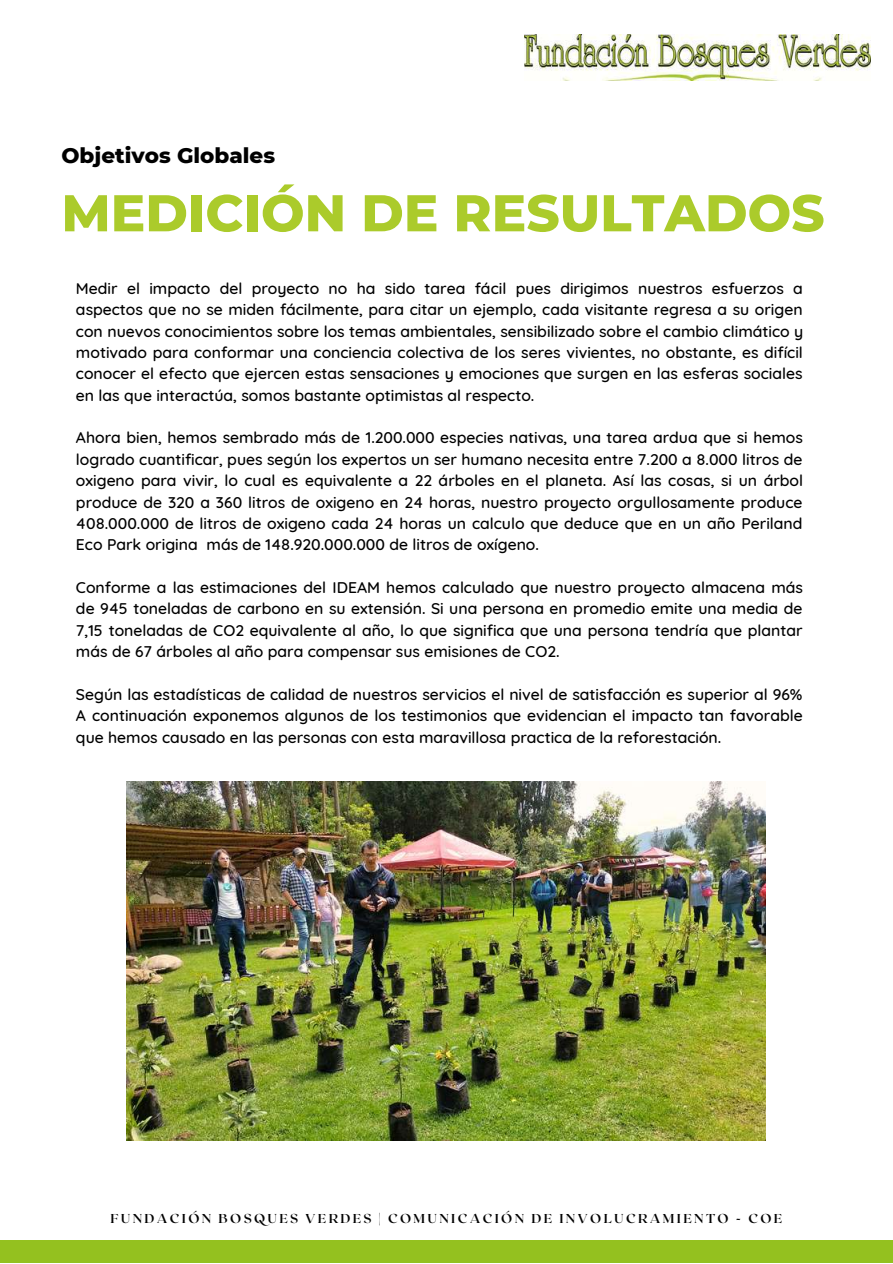
<style>
.page{position:relative;width:893px;height:1264px;background:#fff}
.page>*{position:absolute;margin:0;border:0;box-sizing:border-box;transform-origin:0 0}
.t1{font:800 51.6px "Montserrat";color:#abcb2b}
.t2{font:800 21.45px "Montserrat";color:#000}
.t3{font:500 15.75px/21.3px "Quicksand";color:#000;text-align:justify}
.t4{font:700 12.9px "Roxborough CF";letter-spacing:.18em;color:#000}
</style>
<div class="page">
<div style="left:0;top:1240px;width:892px;height:22px;background:#94c11f"></div>
<img style="left:524px;top:34px;width:346px;height:46px">
<img style="left:126px;top:781px;width:639px;height:359px">
<h2 class="t2" style="left:61px;top:142px;width:215px">Objetivos Globales</h2>
<h1 class="t1" style="left:61px;top:181px;width:764px">MEDICIÓN DE RESULTADOS</h1>
<p class="t3" style="left:76px;top:277px;width:728px">Medir el impacto del proyecto no ha sido tarea fácil pues dirigimos nuestros esfuerzos a aspectos que no se miden fácilmente, para citar un ejemplo, cada visitante regresa a su origen con nuevos conocimientos sobre los temas ambientales, sensibilizado sobre el cambio climático y motivado para conformar una conciencia colectiva de los seres vivientes, no obstante, es difícil conocer el efecto que ejercen estas sensaciones y emociones que surgen en las esferas sociales en las que interactúa, somos bastante optimistas al respecto.</p>
<p class="t3" style="left:76px;top:427px;width:728px">Ahora bien, hemos sembrado más de 1.200.000 especies nativas, una tarea ardua que si hemos logrado cuantificar, pues según los expertos un ser humano necesita entre 7.200 a 8.000 litros de oxigeno para vivir, lo cual es equivalente a 22 árboles en el planeta. Así las cosas, si un árbol produce de 320 a 360 litros de oxigeno en 24 horas, nuestro proyecto orgullosamente produce 408.000.000 de litros de oxigeno cada 24 horas un calculo que deduce que en un año Periland Eco Park origina más de 148.920.000.000 de litros de oxígeno.</p>
<p class="t3" style="left:76px;top:576px;width:728px">Conforme a las estimaciones del IDEAM hemos calculado que nuestro proyecto almacena más de 945 toneladas de carbono en su extensión. Si una persona en promedio emite una media de 7,15 toneladas de CO2 equivalente al año, lo que significa que una persona tendría que plantar más de 67 árboles al año para compensar sus emisiones de CO2.</p>
<p class="t3" style="left:76px;top:683px;width:728px">Según las estadísticas de calidad de nuestros servicios el nivel de satisfacción es superior al 96% A continuación exponemos algunos de los testimonios que evidencian el impacto tan favorable que hemos causado en las personas con esta maravillosa practica de la reforestación.</p>
<p class="t4" style="left:110px;top:1209px;width:673px">FUNDACIÓN BOSQUES VERDES | COMUNICACIÓN DE INVOLUCRAMIENTO - COE</p>
</div>
